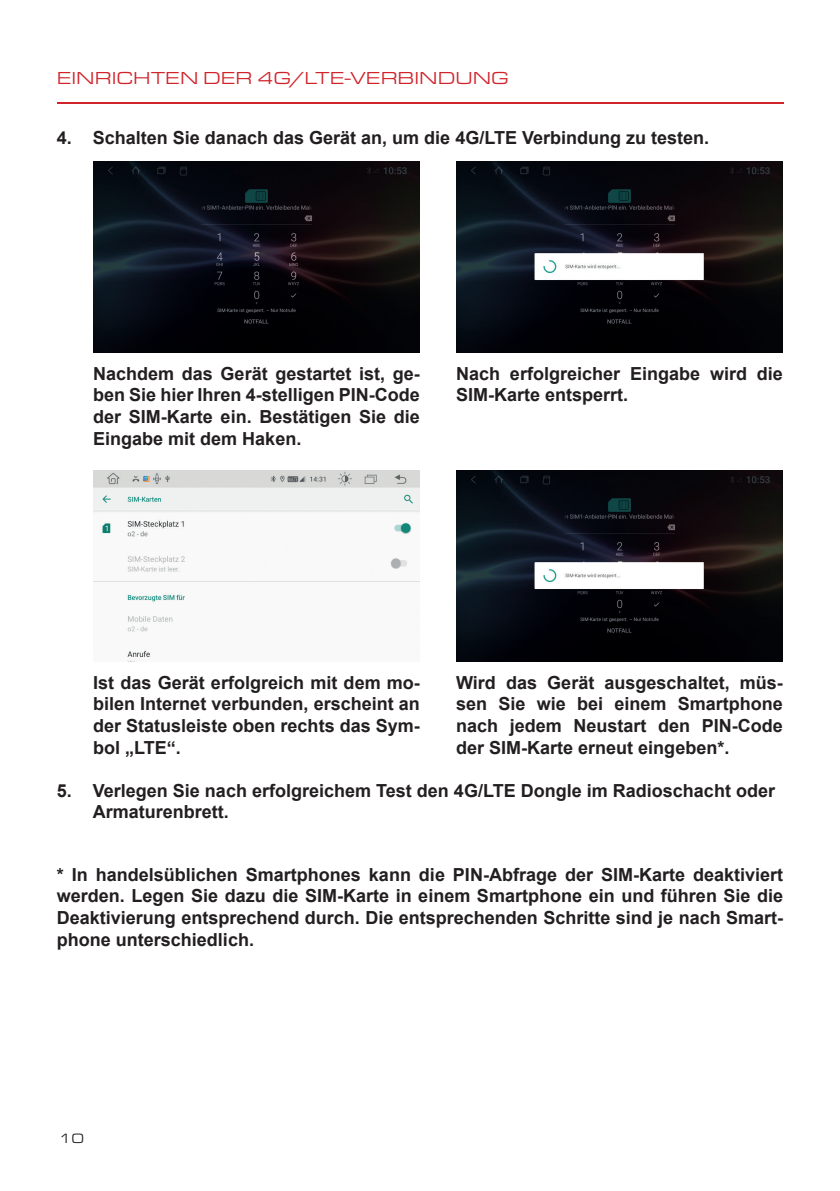
<style>
.page{position:relative;width:840px;height:1191px;background:#fff}
.page>*{position:absolute;margin:0;border:0;box-sizing:border-box;transform-origin:0 0}
.t1{font:700 18px/21.6px "Arial";color:#231f20;text-align:justify}
.t2{font:18px "Eurostile Ext";color:#d1232a}
.t3{font:14px "Eurostile Ext";color:#231f20}
</style>
<div class="page">
<svg style="left:57px;top:102px;width:725px;height:2px"></svg>
<img style="left:93px;top:161px;width:327px;height:192px">
<img style="left:93px;top:470px;width:327px;height:192px">
<img style="left:456px;top:161px;width:326px;height:192px">
<img style="left:456px;top:470px;width:326px;height:192px">
<p class="t2" style="left:57px;top:65px;width:453px">EINRICHTEN DER 4G/LTE-VERBINDUNG</p>
<p class="t1" style="left:57px;top:127px;width:653px">4. Schalten Sie danach das Gerät an, um die 4G/LTE Verbindung zu testen.</p>
<p class="t1" style="left:93px;top:363px;width:328px">Nachdem das Gerät gestartet ist, ge&shy;ben Sie hier Ihren 4-stelligen PIN-Code der SIM-Karte ein. Bestätigen Sie die Eingabe mit dem Haken.</p>
<p class="t1" style="left:456px;top:363px;width:328px">Nach erfolgreicher Eingabe wird die<br>SIM-Karte entsperrt.</p>
<p class="t1" style="left:93px;top:672px;width:328px">Ist das Gerät erfolgreich mit dem mo&shy;bilen Internet verbunden, erscheint an der Statusleiste oben rechts das Sym&shy;bol „LTE“.</p>
<p class="t1" style="left:456px;top:672px;width:328px">Wird das Gerät ausgeschaltet, müs&shy;sen Sie wie bei einem Smartphone nach jedem Neustart den PIN-Code der SIM-Karte erneut eingeben*.</p>
<p class="t1" style="left:93px;top:780px;width:683px;text-indent:-36px">5. Verlegen Sie nach erfolgreichem Test den 4G/LTE Dongle im Radioschacht oder<br>Armaturenbrett.</p>
<p class="t1" style="left:57px;top:864px;width:727px">* In handelsüblichen Smartphones kann die PIN-Abfrage der SIM-Karte deaktiviert werden. Legen Sie dazu die SIM-Karte in einem Smartphone ein und führen Sie die Deaktivierung entsprechend durch. Die entsprechenden Schritte sind je nach Smart&shy;phone unterschiedlich.</p>
<p class="t3" style="left:59px;top:1128px;width:27px">10</p>
</div>
